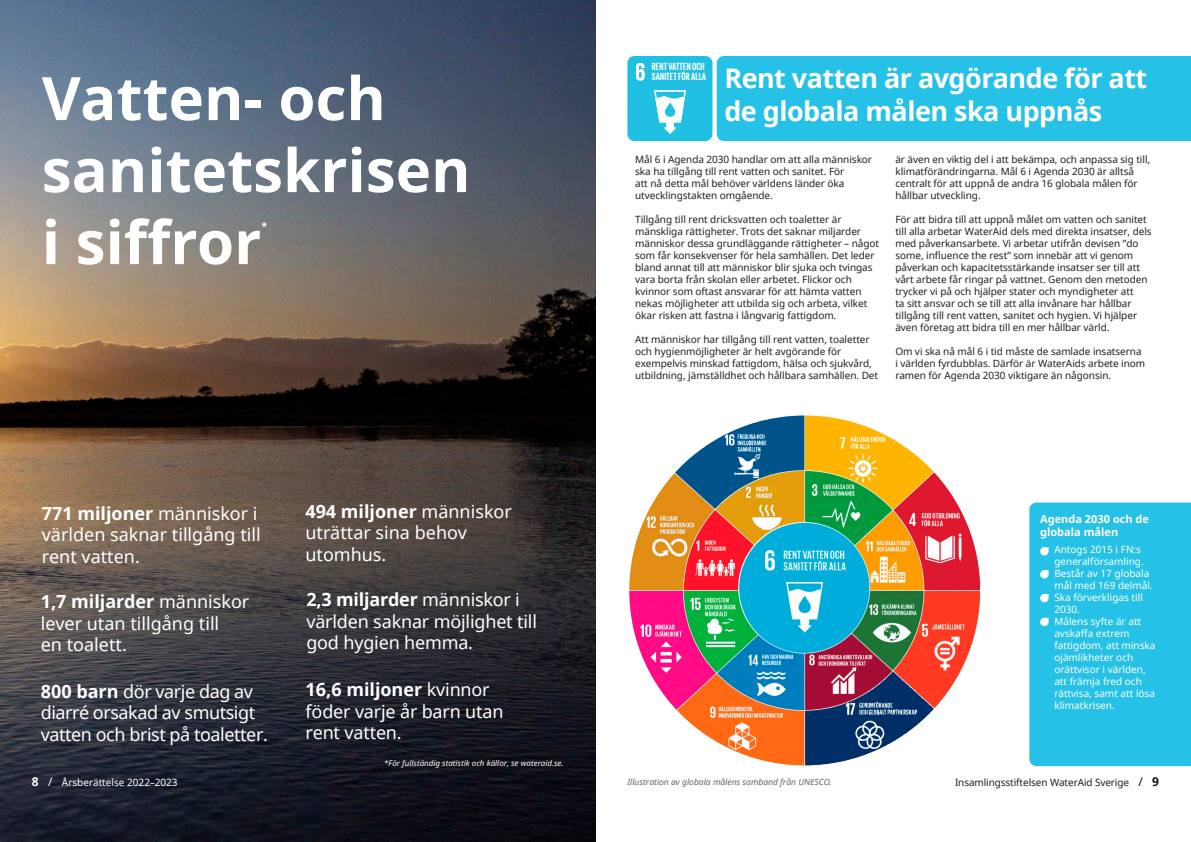
<style>
.page{position:relative;width:1191px;height:842px;background:#fff}
.page>*{position:absolute;margin:0;border:0;box-sizing:border-box;transform-origin:0 0}
.Rubrik_US{font:700 60px/72px "Noto Sans";color:#fff}
.Rubrik_US-2{font:700 27px/32.4px "Noto Sans";letter-spacing:-.02em;color:#fff}
.t1{font:18px/21.6px "Noto Sans";letter-spacing:-.01em;color:#fff}
.t2{font:700 11px/13.2px "Noto Sans";color:#fff}
.t3{font:700 10.6px/10.1px "Giorgio Sans";letter-spacing:.015em;color:#fff}
.Rubrik_US-3{font:700 10.5px "Noto Sans";color:#fff}
.Bildtext_US{font:10px/12px "Noto Sans";letter-spacing:-.005em;color:#231f20}
.Page_folio_12_14{font:10px/12px "Noto Sans";color:#fff}
.Bildtext_US-2{font:italic 8.5px "Noto Sans";color:#606566}
.t4{font:italic 8px "Noto Sans";color:#fff}
.s1{font-weight:700}
.s2{font-weight:700;font-size:12px}
.s3{font-size:12px}
.s4{font-size:9.5px}
.s5{font-size:12px;color:#12110c}
.s6{font-weight:700;font-size:12px;color:#12110c}
</style>
<div class="page">
<img style="left:0;top:0;width:595px;height:842px">
<svg style="left:627px;top:56px;width:85px;height:85px;background:#3bc7e5"></svg>
<div style="left:716px;top:56px;width:475px;height:85px;background:#26c1e6"></div>
<img style="left:629px;top:415px;width:351px;height:351px">
<div style="left:1029px;top:502px;width:162px;height:264px;background:#26c1e6"></div>
<svg style="left:1040px;top:570px;width:8px;height:8px"></svg>
<svg style="left:1040px;top:594px;width:8px;height:8px"></svg>
<svg style="left:1040px;top:618px;width:8px;height:8px"></svg>
<svg style="left:1040px;top:547px;width:8px;height:8px"></svg>
<p class="Rubrik_US" style="left:42px;top:61px;width:430px">Vatten- och sanitetskrisen i siffror</p>
<p class="Rubrik_US-3" style="left:261px;top:219px;width:7px">*</p>
<p class="t1" style="left:42px;top:502px;width:220px"><span class="s1">771 miljoner</span> människor i världen saknar tillgång till rent vatten.</p>
<p class="t1" style="left:41px;top:590px;width:210px"><span class="s1">1,7 miljarder</span> människor lever utan tillgång till<br>en toalett.</p>
<p class="t1" style="left:41px;top:680px;width:228px"><span class="s1">800 barn</span> dör varje dag av diarré orsakad av smutsigt vatten och brist på toaletter.</p>
<p class="t1" style="left:305px;top:500px;width:208px"><span class="s1">494 miljoner</span> människor uträttar sina behov utomhus.</p>
<p class="t1" style="left:306px;top:588px;width:232px"><span class="s1">2,3 miljarder</span> människor i världen saknar möjlighet till god hygien hemma.</p>
<p class="t1" style="left:306px;top:678px;width:199px"><span class="s1">16,6 miljoner</span> kvinnor föder varje år barn utan rent vatten.</p>
<p class="t4" style="left:384px;top:758px;width:181px">*För fullständig statistik och källor, se wateraid.se.</p>
<p class="t3" style="left:652px;top:61px;width:56px">RENT VATTEN OCH<br>SANITET FÖR ALLA</p>
<p class="Rubrik_US-2" style="left:724px;top:62px;width:424px">Rent vatten är avgörande för att de globala målen ska uppnås</p>
<p class="Bildtext_US" style="left:635px;top:153px;width:238px">Mål 6 i Agenda 2030 handlar om att alla människor ska ha tillgång till rent vatten och sanitet. För<br>att nå detta mål behöver världens länder öka utvecklingstakten omgående.</p>
<p class="Bildtext_US" style="left:635px;top:213px;width:245px">Tillgång till rent dricksvatten och toaletter är mänskliga rättigheter. Trots det saknar miljarder människor dessa grundläggande rättigheter – något som får konsekvenser för hela samhällen. Det leder bland annat till att människor blir sjuka och tvingas vara borta från skolan eller arbetet. Flickor och kvinnor som oftast ansvarar för att hämta vatten nekas möjligheter att utbilda sig och arbeta, vilket ökar risken att fastna i långvarig fattigdom.</p>
<p class="Bildtext_US" style="left:635px;top:333px;width:244px">Att människor har tillgång till rent vatten, toaletter och hygienmöjligheter är helt avgörande för exempelvis minskad fattigdom, hälsa och sjukvård, utbildning, jämställdhet och hållbara samhällen. Det</p>
<p class="Bildtext_US" style="left:895px;top:153px;width:256px">är även en viktig del i att bekämpa, och anpassa sig till, klimatförändringarna. Mål 6 i Agenda 2030 är alltså centralt för att uppnå de andra 16 globala målen för hållbar utveckling.</p>
<p class="Bildtext_US" style="left:895px;top:213px;width:258px">För att bidra till att uppnå målet om vatten och sanitet till alla arbetar WaterAid dels med direkta insatser, dels med påverkansarbete. Vi arbetar utifrån devisen ”do some, influence the rest” som innebär att vi genom påverkan och kapacitetsstärkande insatser ser till att vårt arbete får ringar på vattnet. Genom den metoden trycker vi på och hjälper stater och myndigheter att<br>ta sitt ansvar och se till att alla invånare har hållbar tillgång till rent vatten, sanitet och hygien. Vi hjälper även företag att bidra till en mer hållbar värld.</p>
<p class="Bildtext_US" style="left:895px;top:345px;width:251px">Om vi ska nå mål 6 i tid måste de samlade insatserna i världen fyrdubblas. Därför är WaterAids arbete inom ramen för Agenda 2030 viktigare än någonsin.</p>
<p class="t2" style="left:1040px;top:512px;width:110px">Agenda 2030 och de globala målen</p>
<p class="Page_folio_12_14" style="left:1054px;top:543px;width:100px">Antogs 2015 i FN:s generalförsamling.<br>Består av 17 globala mål med 169 delmål.</p>
<p class="Page_folio_12_14" style="left:1054px;top:591px;width:90px">Ska förverkligas till<br>2030.</p>
<p class="Page_folio_12_14" style="left:1054px;top:615px;width:103px">Målens syfte är att avskaffa extrem fattigdom, att minska ojämlikheter och orättvisor i världen, att främja fred och rättvisa, samt att lösa klimatkrisen.</p>
<p class="Page_folio_12_14" style="left:32px;top:776px;width:147px"><span class="s2">8</span> <span class="s3">/</span> Årsberättelse 2022<span class="s4">–</span>2023</p>
<p class="Bildtext_US" style="left:955px;top:776px;width:206px">Insamlingsstiftelsen WaterAid Sverige <span class="s5">/</span> <span class="s6">9</span></p>
<p class="Bildtext_US-2" style="left:627px;top:776px;width:206px">Illustration av globala målens samband från UNESCO.</p>
</div>
